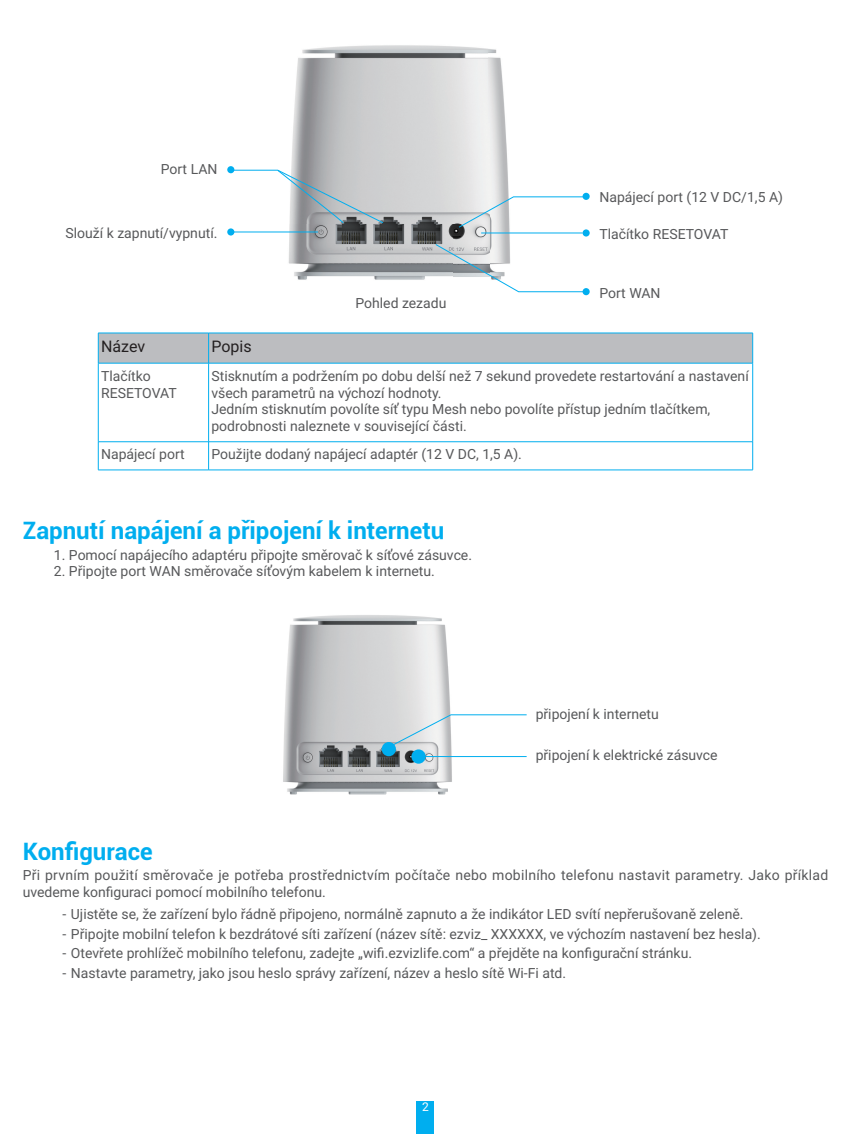
<style>
.page{position:relative;width:851px;height:1134px;background:#fff}
.page>*{position:absolute;margin:0;border:0;box-sizing:border-box;transform-origin:0 0}
.Heading_1{font:700 24px "Roboto";color:#00aeef}
.t1{font:16px "Roboto";color:#231f20}
.t2{font:14px/16.8px "Roboto";color:#57585a}
.t3{font:12px "Roboto";color:#fff}
</style>
<div class="page">
<div style="left:417px;top:1101px;width:17px;height:33px;background:#00aeef"></div>
<img style="left:278px;top:45px;width:246px;height:235px">
<hr style="left:481px;top:232px;width:101px;height:1px;background:#00aeef">
<div style="left:582px;top:229px;width:7px;height:8px;background:#00aeef;border-radius:50%"></div>
<div style="left:582px;top:193px;width:7px;height:7px;background:#00aeef;border-radius:50%"></div>
<hr style="left:231px;top:231px;width:87px;height:1px;background:#00aeef">
<div style="left:227px;top:228px;width:7px;height:8px;background:#00aeef;border-radius:50%"></div>
<div style="left:582px;top:288px;width:7px;height:7px;background:#00aeef;border-radius:50%"></div>
<svg style="left:457px;top:196px;width:128px;height:33px"></svg>
<svg style="left:434px;top:243px;width:151px;height:50px"></svg>
<div style="left:227px;top:166px;width:7px;height:7px;background:#00aeef;border-radius:50%"></div>
<svg style="left:230px;top:169px;width:154px;height:55px"></svg>
<div style="left:99px;top:334px;width:653px;height:29px;background:#bcbdc0"></div>
<hr style="left:98px;top:363px;width:1px;height:79px;background:#00aeef">
<hr style="left:208px;top:363px;width:1px;height:79px;background:#00aeef">
<hr style="left:752px;top:363px;width:1px;height:79px;background:#00aeef">
<hr style="left:98px;top:441px;width:110px;height:1px;background:#00aeef">
<svg style="left:98px;top:442px;width:1px;height:28px"></svg>
<hr style="left:98px;top:470px;width:110px;height:1px;background:#00aeef">
<hr style="left:208px;top:441px;width:544px;height:1px;background:#00aeef">
<svg style="left:208px;top:442px;width:1px;height:28px"></svg>
<svg style="left:752px;top:442px;width:1px;height:28px"></svg>
<hr style="left:208px;top:470px;width:544px;height:1px;background:#00aeef">
<hr style="left:98px;top:333px;width:110px;height:1px;background:#00aeef">
<hr style="left:98px;top:333px;width:1px;height:30px;background:#00aeef">
<hr style="left:98px;top:363px;width:110px;height:1px;background:#00aeef">
<hr style="left:208px;top:333px;width:544px;height:1px;background:#00aeef">
<hr style="left:208px;top:333px;width:1px;height:30px;background:#00aeef">
<hr style="left:752px;top:333px;width:1px;height:30px;background:#00aeef">
<hr style="left:208px;top:363px;width:544px;height:1px;background:#00aeef">
<img style="left:283px;top:615px;width:179px;height:180px">
<hr style="left:425px;top:756px;width:101px;height:1px;background:#00aeef">
<div style="left:411px;top:749px;width:14px;height:15px;background:#00aeef;border-radius:50%"></div>
<svg style="left:391px;top:714px;width:136px;height:32px"></svg>
<div style="left:381px;top:742px;width:15px;height:14px;background:#00aeef;border-radius:50%"></div>
<p class="t2" style="left:161px;top:160px;width:58px">Port LAN</p>
<p class="t2" style="left:65px;top:224px;width:153px">Slouží k zapnutí/vypnutí.</p>
<p class="t2" style="left:355px;top:294px;width:93px">Pohled zezadu</p>
<p class="t2" style="left:599px;top:188px;width:185px">Napájecí port (12 V DC/1,5 A)</p>
<p class="t2" style="left:599px;top:225px;width:130px">Tlačítko RESETOVAT</p>
<p class="t2" style="left:599px;top:284px;width:63px">Port WAN</p>
<p class="t1" style="left:101px;top:335px;width:46px">Název</p>
<p class="t1" style="left:211px;top:335px;width:42px">Popis</p>
<p class="t2" style="left:101px;top:367px;width:77px">Tlačítko<br>RESETOVAT</p>
<p class="t2" style="left:211px;top:367px;width:539px">Stisknutím a podržením po dobu delší než 7 sekund provedete restartování a nastavení všech parametrů na výchozí hodnoty.</p>
<p class="t2" style="left:211px;top:400px;width:500px">Jedním stisknutím povolíte síť typu Mesh nebo povolíte přístup jedním tlačítkem, podrobnosti naleznete v související části.</p>
<p class="t2" style="left:101px;top:445px;width:85px">Napájecí port</p>
<p class="t2" style="left:211px;top:445px;width:312px">Použijte dodaný napájecí adaptér (12 V DC, 1,5 A).</p>
<p class="Heading_1" style="left:23px;top:514px;width:423px">Zapnutí napájení a připojení k internetu</p>
<p class="t2" style="left:54px;top:546px;width:419px">1. Pomocí napájecího adaptéru připojte směrovač k síťové zásuvce.</p>
<p class="t2" style="left:54px;top:563px;width:382px">2. Připojte port WAN směrovače síťovým kabelem k internetu.</p>
<p class="t2" style="left:535px;top:705px;width:125px">připojení k internetu</p>
<p class="t2" style="left:535px;top:746px;width:183px">připojení k elektrické zásuvce</p>
<p class="Heading_1" style="left:23px;top:835px;width:132px">Konfigurace</p>
<p class="t2" style="left:23px;top:866px;width:807px">Při prvním použití směrovače je potřeba prostřednictvím počítače nebo mobilního telefonu nastavit parametry. Jako příklad uvedeme konfiguraci pomocí mobilního telefonu.</p>
<p class="t2" style="left:62px;top:905px;width:682px">- Ujistěte se, že zařízení bylo řádně připojeno, normálně zapnuto a že indikátor LED svítí nepřerušovaně zeleně.</p>
<p class="t2" style="left:62px;top:925px;width:699px">- Připojte mobilní telefon k bezdrátové síti zařízení (název sítě: ezviz_ XXXXXX, ve výchozím nastavení bez hesla).</p>
<p class="t2" style="left:62px;top:944px;width:631px">- Otevřete prohlížeč mobilního telefonu, zadejte „wifi.ezvizlife.com“ a přejděte na konfigurační stránku.</p>
<p class="t2" style="left:62px;top:964px;width:505px">- Nastavte parametry, jako jsou heslo správy zařízení, název a heslo sítě Wi-Fi atd.</p>
<p class="t3" style="left:422px;top:1099px;width:8px">2</p>
</div>
